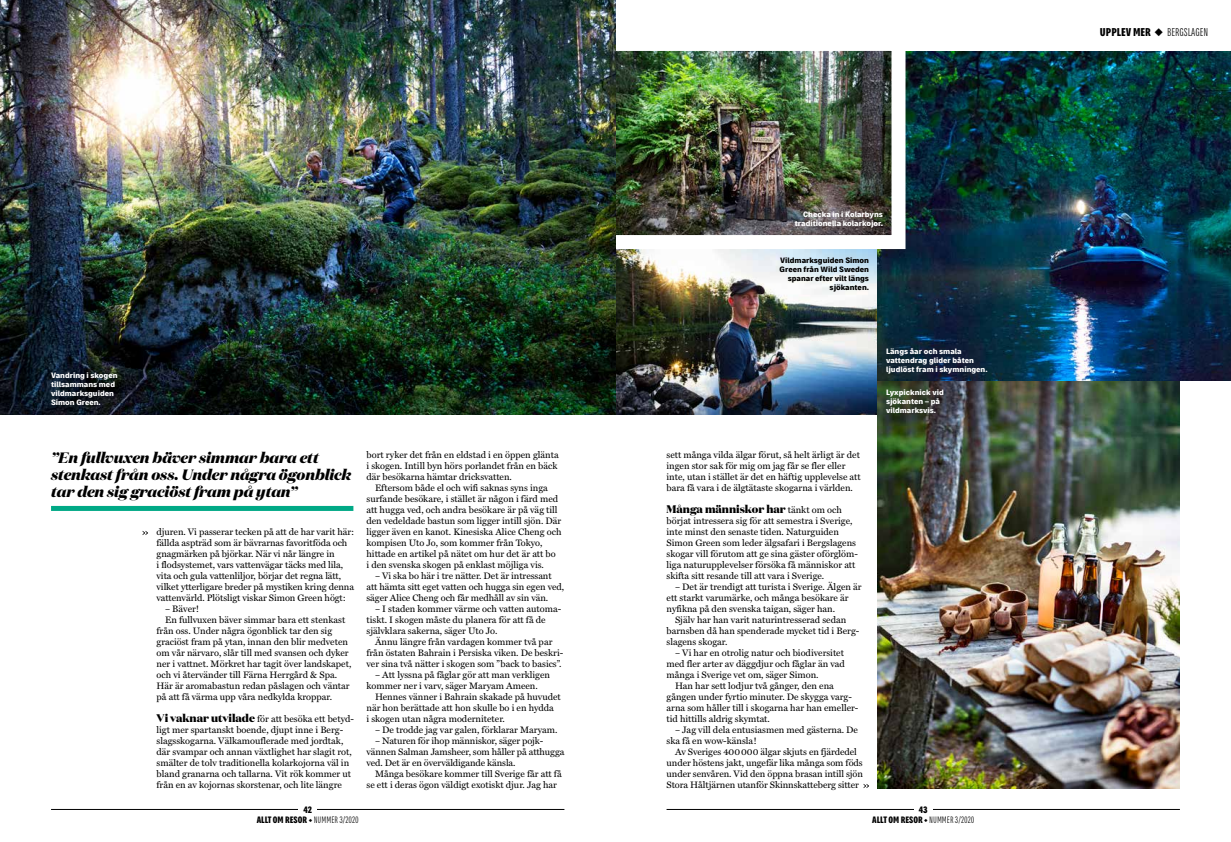
<style>
.page{position:relative;width:1231px;height:842px;background:#fff}
.page>*{position:absolute;margin:0;border:0;box-sizing:border-box;transform-origin:0 0}
.t1{font:italic 800 15px/17px "Domaine Display";color:#000}
.t2{font:800 11px "Domaine Display";color:#000}
.t3{font:300 11px "Bruta Pro Compressed";color:#000}
.t4{font:9.4px/11px "Miller Text";color:#000}
.t5{font:300 9px "Bruta Pro Compressed";color:#000}
.t6{font:700 9px "Bruta Pro Compressed";color:#000}
.t7{font:700 7.5px/9px "Bruta Pro Condensed";color:#fff;scale:1.06 1}
.t8{font:700 7.5px/9px "Bruta Pro Condensed";color:#000;text-align:right;scale:1.06 1}
.s1{font-family:"Domaine Display";font-weight:800;font-size:11px}
.s2{font-family:"Miller Text";font-weight:400;font-size:9.4px}
.s3{font-weight:700}
</style>
<div class="page">
<hr style="left:51px;top:809px;width:513px;height:1px;background:#000">
<div style="left:299px;top:806px;width:18px;height:7px;background:#fff"></div>
<hr style="left:666px;top:809px;width:513px;height:1px;background:#000">
<div style="left:914px;top:806px;width:18px;height:7px;background:#fff"></div>
<img style="left:615px;top:249px;width:262px;height:165px">
<img style="left:877px;top:51px;width:353px;height:330px">
<img style="left:877px;top:381px;width:302px;height:407px">
<img style="left:616px;top:52px;width:274px;height:182px">
<div style="left:601px;top:37px;width:304px;height:212px;border:14px solid #fff"></div>
<img style="left:0;top:0;width:615px;height:414px">
<div style="left:51px;top:506px;width:302px;height:5px;background:#00a986"></div>
<svg style="left:142px;top:531px;width:6px;height:4px"></svg>
<svg style="left:863px;top:784px;width:6px;height:4px"></svg>
<p class="t7" style="left:794px;top:209px;width:85px;text-align:right">Checka in i Kolarbyns traditionella kolarkojor.</p>
<p class="t7" style="left:51px;top:370px;width:64px">Vandring i skogen tillsammans med vildmarksguiden<br>Simon Green.</p>
<h1 class="t1" style="left:51px;top:449px;width:302px">”En fullvuxen bäver simmar bara ett stenkast från oss. Under några ögonblick tar den sig graciöst fram på ytan”</h1>
<p class="t4" style="left:156px;top:526px;width:199px">djuren. Vi passerar tecken på att de har varit här: fällda aspträd som är bävrarnas favoritföda och gnagmärken på björkar. När vi når längre in<br>i flodsystemet, vars vattenvägar täcks med lila, vita och gula vattenliljor, börjar det regna lätt, vilket ytterligare breder på mystiken kring denna vattenvärld. Plötsligt viskar Simon Green högt:</p>
<p class="t4" style="left:165px;top:603px;width:36px">– Bäver!</p>
<p class="t4" style="left:165px;top:614px;width:182px">En fullvuxen bäver simmar bara ett stenkast</p>
<p class="t4" style="left:156px;top:625px;width:177px">från oss. Under några ögonblick tar den sig</p>
<p class="t4" style="left:156px;top:636px;width:193px">graciöst fram på ytan, innan den blir medveten</p>
<p class="t4" style="left:156px;top:647px;width:194px">om vår närvaro, slår till med svansen och dyker</p>
<p class="t4" style="left:156px;top:658px;width:196px">ner i vattnet. Mörkret har tagit över landskapet,</p>
<p class="t4" style="left:156px;top:669px;width:182px">och vi återvänder till Färna Herrgård &amp; Spa.</p>
<p class="t4" style="left:156px;top:680px;width:195px">Här är aromabastun redan påslagen och väntar</p>
<p class="t4" style="left:156px;top:691px;width:177px">på att få värma upp våra nedkylda kroppar.</p>
<p class="t4" style="left:156px;top:713px;width:199px"><span class="s1">Vi vaknar utvilade</span> för att besöka ett betyd&shy;ligt mer spartanskt boende, djupt inne i Berg&shy;slagsskogarna. Välkamouflerade med jordtak, där svampar och annan växtlighet har slagit rot, smälter de tolv traditionella kolarkojorna väl in bland granarna och tallarna. Vit rök kommer ut från en av kojornas skorstenar, och lite längre</p>
<p class="t4" style="left:366px;top:449px;width:194px">bort ryker det från en eldstad i en öppen glänta i skogen. Intill byn hörs porlandet från en bäck där besökarna hämtar dricksvatten.</p>
<p class="t4" style="left:366px;top:482px;width:196px;text-indent:9px">Eftersom både el och wifi saknas syns inga surfande besökare, i stället är någon i färd med att hugga ved, och andra besökare är på väg till den vedeldade bastun som ligger intill sjön. Där ligger även en kanot. Kinesiska Alice Cheng och kompisen Uto Jo, som kommer från Tokyo, hittade en artikel på nätet om hur det är att bo<br>i den svenska skogen på enklast möjliga vis.</p>
<p class="t4" style="left:366px;top:570px;width:199px;text-indent:9px">– Vi ska bo här i tre nätter. Det är intressant att hämta sitt eget vatten och hugga sin egen ved, säger Alice Cheng och får medhåll av sin vän.</p>
<p class="t4" style="left:366px;top:603px;width:196px;text-indent:9px">– I staden kommer värme och vatten automa&shy;tiskt. I skogen måste du planera för att få de självklara sakerna, säger Uto Jo.</p>
<p class="t4" style="left:366px;top:636px;width:198px;text-align:center">Ännu längre från vardagen kommer två par från östaten Bahrain i Persiska viken. De beskri&shy;ver sina två nätter i skogen som ”back to basics”.</p>
<p class="t4" style="left:366px;top:669px;width:185px;text-indent:9px">– Att lyssna på fåglar gör att man verkligen kommer ner i varv, säger Maryam Ameen.</p>
<p class="t4" style="left:366px;top:691px;width:196px;text-indent:9px">Hennes vänner i Bahrain skakade på huvudet när hon berättade att hon skulle bo i en hydda<br>i skogen utan några moderniteter.</p>
<p class="t4" style="left:375px;top:724px;width:184px">– De trodde jag var galen, förklarar Maryam.</p>
<p class="t4" style="left:366px;top:735px;width:199px;text-indent:9px">– Naturen för ihop människor, säger pojk&shy;vännen Salman Jamsheer, som håller på atthugga ved. Det är en överväldigande känsla.</p>
<p class="t4" style="left:366px;top:768px;width:197px;text-indent:9px">Många besökare kommer till Sverige får att få se ett i deras ögon väldigt exotiskt djur. Jag har</p>
<p class="t8" style="left:779px;top:255px;width:86px">Vildmarksguiden Simon<br>Green från Wild Sweden spanar efter vilt längs sjökanten.</p>
<p class="t4" style="left:666px;top:449px;width:195px">sett många vilda älgar förut, så helt ärligt är det ingen stor sak för mig om jag får se fler eller inte, utan i stället är det en häftig upplevelse att bara få vara i de älgtätaste skogarna i världen.</p>
<p class="t2" style="left:666px;top:502px;width:177px">Många människor har <span class="s2">tänkt om och</span></p>
<p class="t4" style="left:666px;top:515px;width:193px">börjat intressera sig för att semestra i Sverige, inte minst den senaste tiden. Naturguiden Simon Green som leder älgsafari i Bergslagens skogar vill förutom att ge sina gäster oförglöm&shy;liga naturupplevelser försöka få människor att skifta sitt resande till att vara i Sverige.</p>
<p class="t4" style="left:675px;top:581px;width:188px">– Det är trendigt att turista i Sverige. Älgen är</p>
<p class="t4" style="left:666px;top:592px;width:184px">ett starkt varumärke, och många besökare är</p>
<p class="t4" style="left:666px;top:603px;width:170px">nyfikna på den svenska taigan, säger han.</p>
<p class="t4" style="left:675px;top:614px;width:173px">Själv har han varit naturintresserad sedan</p>
<p class="t4" style="left:666px;top:625px;width:194px">barnsben då han spenderade mycket tid i Berg-</p>
<p class="t4" style="left:666px;top:636px;width:62px">slagens skogar.</p>
<p class="t4" style="left:666px;top:647px;width:180px;text-align:justify;text-indent:9px">– Vi har en otrolig natur och biodiversitet med fler arter av däggdjur och fåglar än vad många i Sverige vet om, säger Simon.</p>
<p class="t4" style="left:666px;top:680px;width:193px;text-indent:9px">Han har sett lodjur två gånger, den ena gången under fyrtio minuter. De skygga varg&shy;arna som håller till i skogarna har han emeller&shy;tid hittills aldrig skymtat.</p>
<p class="t4" style="left:666px;top:724px;width:193px;text-indent:9px">– Jag vill dela entusiasmen med gästerna. De ska få en wow-känsla!</p>
<p class="t4" style="left:666px;top:746px;width:198px;text-align:center">Av Sveriges 400000 älgar skjuts en fjärdedel under höstens jakt, ungefär lika många som föds under senvåren. Vid den öppna brasan intill sjön Stora Håltjärnen utanför Skinnskatteberg sitter</p>
<p class="t7" style="left:886px;top:346px;width:97px">Längs åar och smala vattendrag glider båten ljudlöst fram i skymningen.</p>
<p class="t7" style="left:886px;top:387px;width:56px">Lyxpicknick vid sjökanten – på vildmarksvis.</p>
<p class="t6" style="left:303px;top:802px;width:10px">42</p>
<p class="t6" style="left:918px;top:802px;width:10px">43</p>
<p class="t5" style="left:257px;top:813px;width:104px"><span class="s3">ALLT OM RESOR</span> ◆ NUMMER 3/2020</p>
<p class="t5" style="left:872px;top:813px;width:104px"><span class="s3">ALLT OM RESOR</span> ◆ NUMMER 3/2020</p>
<p class="t3" style="left:1099px;top:24px;width:110px"><span class="s3">UPPLEV MER</span> ◆ BERGSLAGEN</p>
</div>
